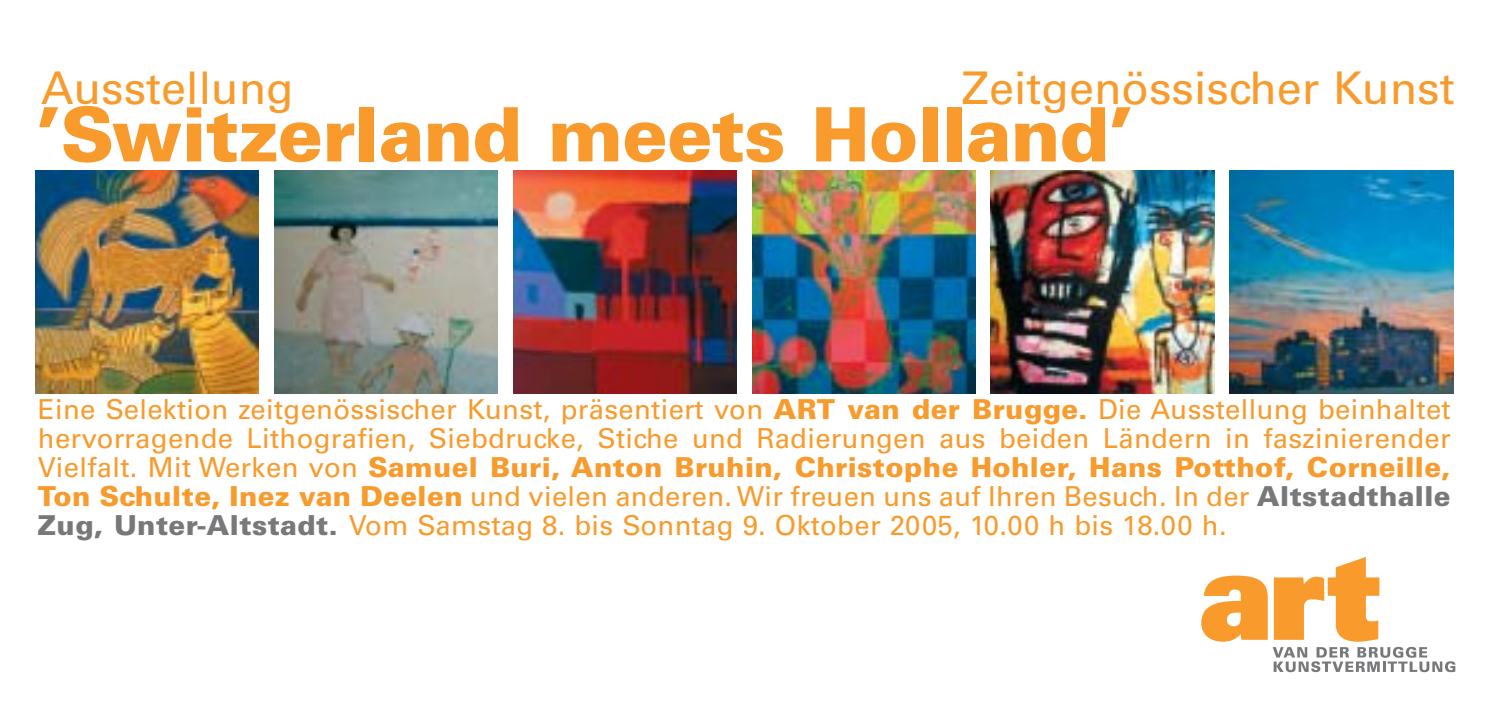
<style>
.page{position:relative;width:1488px;height:708px;background:#fff}
.page>*{position:absolute;margin:0;border:0;box-sizing:border-box;transform-origin:0 0}
.t1{font:900 75px "Univers";letter-spacing:-.015em;color:#f89b2c}
.t2{font:45px "Univers";color:#f89b2c}
.t3{font:27.5px/28.8px "Univers";letter-spacing:.01em;color:#f89b2c;text-align:justify}
.s1{font-weight:900}
.s2{font-weight:900;color:#77787a}
</style>
<div class="page">
<img style="left:35px;top:170px;width:224px;height:223px">
<img style="left:274px;top:170px;width:223px;height:223px">
<img style="left:513px;top:170px;width:223px;height:223px">
<img style="left:752px;top:170px;width:223px;height:223px">
<img style="left:991px;top:170px;width:223px;height:223px">
<img style="left:1229px;top:170px;width:224px;height:223px">
<svg style="left:1201px;top:557px;width:254px;height:115px"></svg>
<h2 class="t2" style="left:41px;top:72px;width:254px">Ausstellung</h2>
<h2 class="t2" style="left:961px;top:72px;width:495px">Zeitgenössischer Kunst</h2>
<h1 class="t1" style="left:36px;top:107px;width:1099px">’Switzerland meets Holland’</h1>
<p class="t3" style="left:38px;top:398px;width:1414px">Eine Selektion zeitgenössischer Kunst, präsentiert von <span class="s1">ART van der Brugge.</span> Die Ausstellung beinhaltet hervorragende Lithografien, Siebdrucke, Stiche und Radierungen aus beiden Ländern in faszinierender Vielfalt. Mit Werken von <span class="s1">Samuel Buri, Anton Bruhin, Christophe Hohler, Hans Potthof, Corneille, Ton Schulte, Inez van Deelen</span> und vielen anderen. Wir freuen uns auf Ihren Besuch. In der <span class="s2">Altstadthalle Zug, Unter-Altstadt.</span> Vom Samstag 8. bis Sonntag 9. Oktober 2005, 10.00 h bis 18.00 h.</p>
</div>
